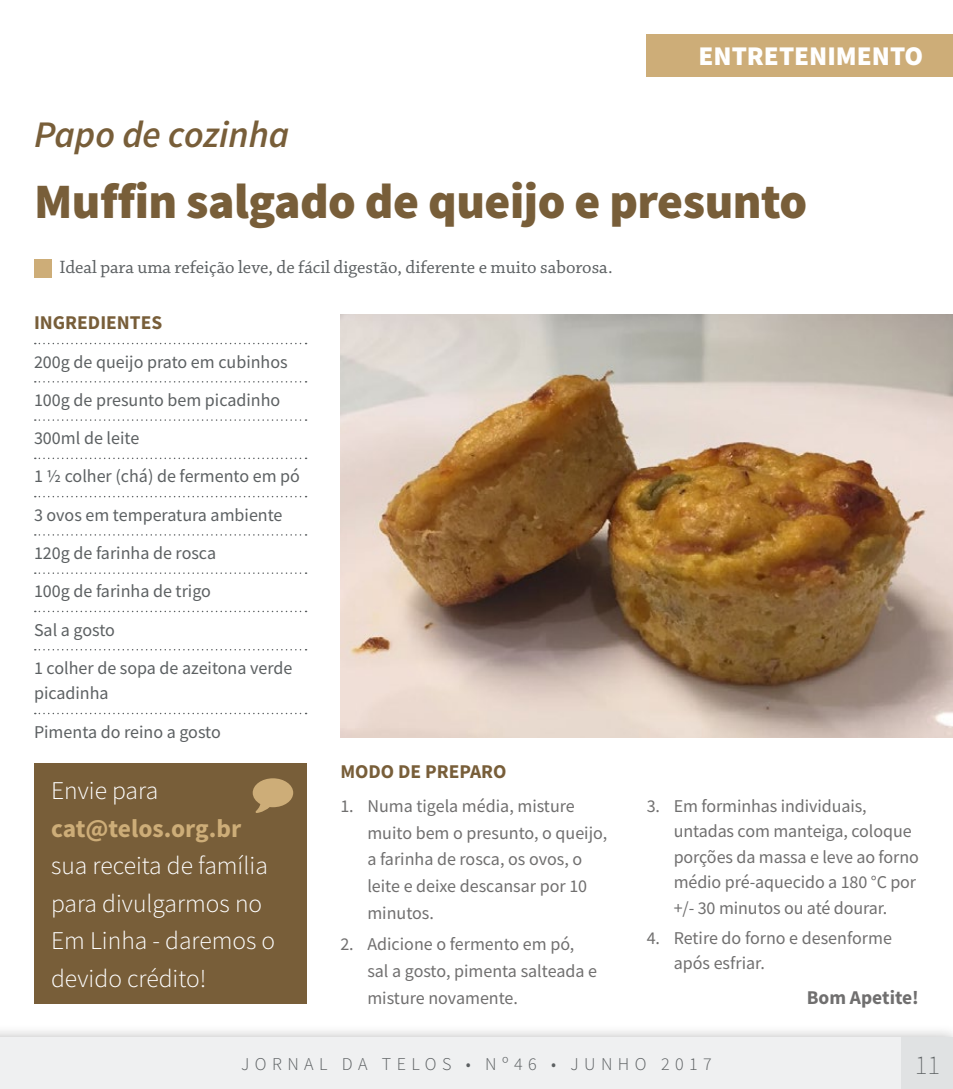
<style>
.page{position:relative;width:953px;height:1089px;background:#fff}
.page>*{position:absolute;margin:0;border:0;box-sizing:border-box;transform-origin:0 0}
.t1{font:900 49.5px "Source Sans Pro";letter-spacing:-.01em;color:#785e39}
.t2{font:italic 600 37.5px "Source Sans Pro";color:#785e39}
.t3{font:900 27px "Source Sans Pro";color:#fff}
.t4{font:200 27px "Source Sans Pro";color:#5c6062}
.t5{font:300 25.5px/37.5px "Source Sans Pro";color:#fff}
.t6{font:700 25.5px "Source Sans Pro";letter-spacing:-.005em;color:#cdad78}
.t7{font:700 19.5px "Source Sans Pro";color:#785e39}
.t8{font:700 19.5px "Source Sans Pro";color:#706f6f}
.t9{font:18.75px "Chaparral Pro";color:#5c6062}
.t10{font:18px/26.8px "Source Sans Pro";letter-spacing:-.005em;color:#706f6f}
.t11{font:18px/38.2px "Source Sans Pro";color:#5c6062}
.t12{font:300 18px "Source Sans Pro";letter-spacing:.3em;color:#5c6062}
</style>
<div class="page">
<div style="left:646px;top:34px;width:306px;height:43px;background:#cdad78"></div>
<div style="left:34px;top:763px;width:272px;height:240px;background:#785e39"></div>
<img style="left:340px;top:315px;width:612px;height:422px">
<svg style="left:34px;top:259px;width:272px;height:353px"></svg>
<svg style="left:35px;top:649px;width:271px;height:1px"></svg>
<svg style="left:35px;top:712px;width:271px;height:2px"></svg>
<div style="left:34px;top:259px;width:17px;height:19px;background:#cdad78"></div>
<svg style="left:253px;top:778px;width:40px;height:35px"></svg>
<div style="left:0;top:1023px;width:952px;height:66px;background:#000;opacity:.3"></div>
<div style="left:0;top:1037px;width:952px;height:52px;background:#eff0f1"></div>
<div style="left:901px;top:1037px;width:51px;height:52px;background:#e0e2e3"></div>
<h3 class="t3" style="left:698px;top:38px;width:226px">ENTRETENIMENTO</h3>
<h2 class="t2" style="left:34px;top:110px;width:257px">Papo de cozinha</h2>
<h1 class="t1" style="left:34px;top:167px;width:774px">Muffin salgado de queijo e presunto</h1>
<p class="t9" style="left:60px;top:257px;width:554px">Ideal para uma refeição leve, de fácil digestão, diferente e muito saborosa.</p>
<p class="t7" style="left:34px;top:310px;width:130px">INGREDIENTES</p>
<p class="t11" style="left:34px;top:342px;width:267px">200g de queijo prato em cubinhos<br>100g de presunto bem picadinho<br>300ml de leite<br>1 ½ colher (chá) de fermento em pó<br>3 ovos em temperatura ambiente<br>120g de farinha de rosca<br>100g de farinha de trigo<br>Sal a gosto<br>1 colher de sopa de azeitona verde</p>
<p class="t11" style="left:34px;top:674px;width:188px">picadinha<br>Pimenta do reino a gosto</p>
<h3 class="t5" style="left:51px;top:772px;width:109px">Envie para</h3>
<h3 class="t6" style="left:51px;top:811px;width:192px">cat@telos.org.br</h3>
<h3 class="t5" style="left:51px;top:847px;width:226px">sua receita de família para divulgarmos no<br>Em Linha - daremos o devido crédito!</h3>
<p class="t7" style="left:340px;top:758px;width:168px">MODO DE PREPARO</p>
<p class="t10" style="left:367px;top:792px;width:241px;text-indent:-27px">1. Numa tigela média, misture muito bem o presunto, o queijo, a farinha de rosca, os ovos, o leite e deixe descansar por 10 minutos.</p>
<p class="t10" style="left:367px;top:930px;width:231px;text-indent:-27px">2. Adicione o fermento em pó, sal a gosto, pimenta salteada e misture novamente.</p>
<p class="t10" style="left:673px;top:793px;width:247px;line-height:25.5px;text-indent:-27px">3. Em forminhas individuais, untadas com manteiga, coloque porções da massa e leve ao forno médio pré-aquecido a 180 °C por +/- 30 minutos ou até dourar.</p>
<p class="t10" style="left:673px;top:925px;width:220px;line-height:25.5px;text-indent:-27px">4. Retire do forno e desenforme após esfriar.</p>
<p class="t8" style="left:806px;top:983px;width:114px">Bom Apetite!</p>
<p class="t12" style="left:241px;top:1053px;width:472px">JORNAL DA TELOS • Nº46 • JUNHO 2017</p>
<h3 class="t4" style="left:914px;top:1048px;width:27px">11</h3>
</div>
